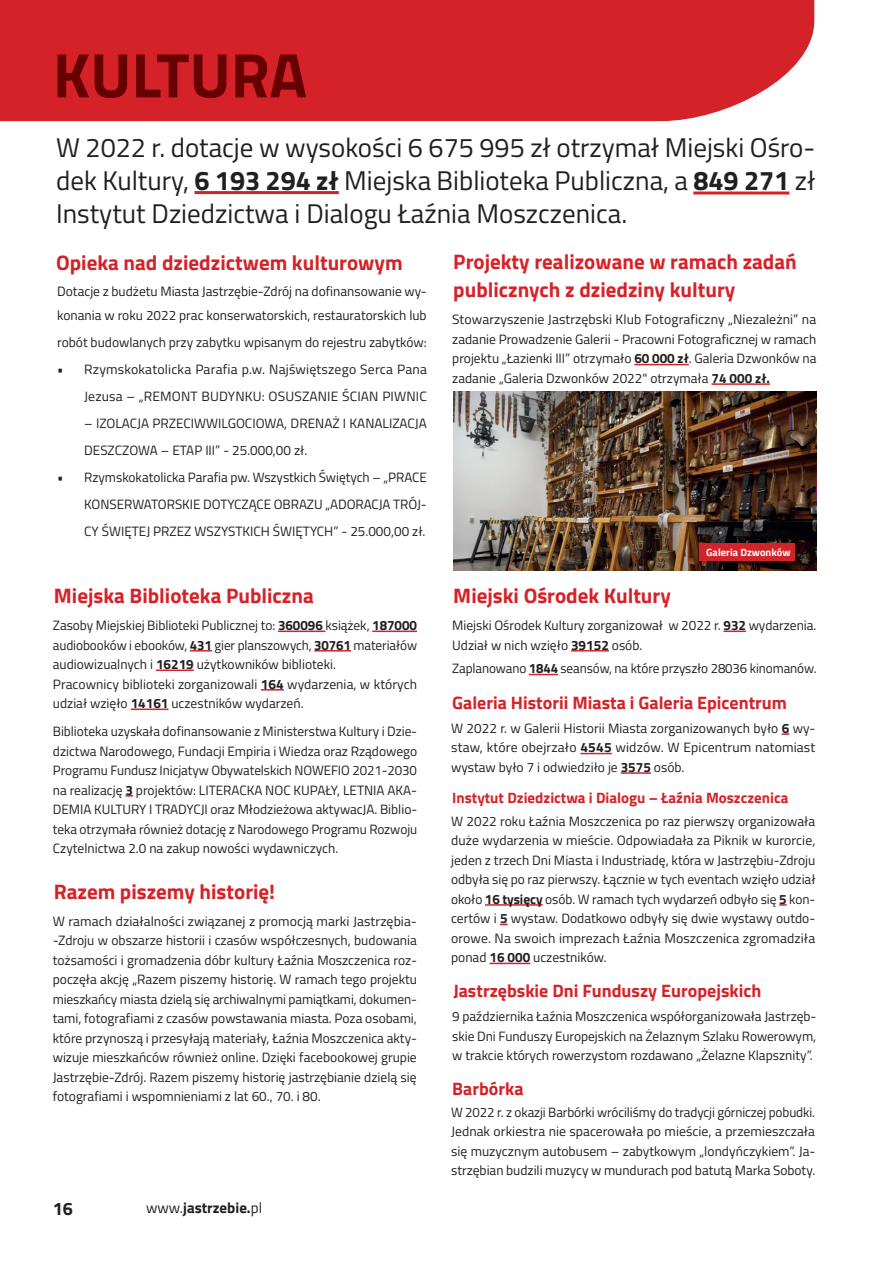
<style>
.page{position:relative;width:893px;height:1263px;background:#fff}
.page>*{position:absolute;margin:0;border:0;box-sizing:border-box;transform-origin:0 0}
.t1{font:700 63px "Titillium Web";color:#670000}
.t2{font:27px/33px "Titillium Web";color:#231f20;text-align:justify}
.t3{font:700 21px/28.5px "Titillium Web";color:#d52229}
.t4{font:700 18px "Titillium Web";color:#d52229}
.t5{font:700 18px "Titillium Web";color:#231f20}
.t6{font:700 15px "Titillium Web";color:#d52229}
.t7{font:700 15px "Titillium Web";color:#231f20}
.t8{font:13.5px/19.5px "Titillium Web";color:#231f20;text-align:justify}
.t9{font:700 10.5px "Titillium Web";color:#fff}
.s1{font-weight:700}
.s2{font-weight:400}
</style>
<div class="page">
<div style="left:0;top:0;width:814px;height:121px;background:#d52229"></div>
<hr style="left:194px;top:191px;width:145px;height:3px;background:#d1232a">
<hr style="left:693px;top:192px;width:96px;height:3px;background:#d52229">
<hr style="left:634px;top:364px;width:55px;height:1px;background:#d1232a">
<hr style="left:711px;top:383px;width:59px;height:2px;background:#d1232a">
<hr style="left:278px;top:630px;width:47px;height:2px;background:#d1232a">
<hr style="left:372px;top:630px;width:45px;height:2px;background:#d1232a">
<svg style="left:190px;top:650px;width:22px;height:1px"></svg>
<hr style="left:314px;top:650px;width:37px;height:1px;background:#d1232a">
<hr style="left:156px;top:669px;width:38px;height:2px;background:#d1232a">
<svg style="left:261px;top:689px;width:23px;height:1px"></svg>
<hr style="left:131px;top:708px;width:38px;height:2px;background:#d1232a">
<hr style="left:723px;top:630px;width:23px;height:2px;background:#d1232a">
<hr style="left:571px;top:650px;width:38px;height:1px;background:#d1232a">
<svg style="left:529px;top:674px;width:29px;height:1px"></svg>
<svg style="left:782px;top:733px;width:7px;height:2px"></svg>
<hr style="left:580px;top:753px;width:32px;height:1px;background:#d1232a">
<hr style="left:621px;top:772px;width:30px;height:2px;background:#d1232a">
<hr style="left:485px;top:904px;width:58px;height:2px;background:#d52229">
<svg style="left:779px;top:904px;width:8px;height:2px"></svg>
<hr style="left:489px;top:963px;width:41px;height:1px;background:#d1232a">
<img style="left:453px;top:391px;width:363px;height:180px">
<div style="left:699px;top:544px;width:96px;height:17px;background:#d1232a"></div>
<h1 class="t1" style="left:53px;top:27px;width:256px">KULTURA</h1>
<h2 class="t2" style="left:56px;top:130px;width:761px">W 2022 r. dotacje w wysokości 6 675 995 zł otrzymał Miejski Ośro&shy;dek Kultury, <span class="s1">6 193 294 zł</span> Miejska Biblioteka Publiczna, a <span class="s1">849 271</span> zł Instytut Dziedzictwa i Dialogu Łaźnia Moszczenica.</h2>
<h3 class="t3" style="left:56px;top:247px;width:348px">Opieka nad dziedzictwem kulturowym</h3>
<h3 class="t3" style="left:453px;top:246px;width:345px">Projekty realizowane w ramach zadań publicznych z dziedziny kultury</h3>
<p class="t8" style="left:57px;top:279px;width:371px;line-height:24px">Dotacje z budżetu Miasta Jastrzębie-Zdrój na dofinansowanie wy&shy;konania w roku 2022 prac konserwatorskich, restauratorskich lub</p>
<p class="t8" style="left:57px;top:332px;width:371px">robót budowlanych przy zabytku wpisanym do rejestru zabytków:</p>
<p class="t8" style="left:57px;top:355px;width:371px;line-height:27px;text-align:right">• Rzymskokatolicka Parafia p.w. Najświętszego Serca Pana<br>Jezusa – „REMONT BUDYNKU: OSUSZANIE ŚCIAN PIWNIC</p>
<p class="t8" style="left:84px;top:409px;width:344px;line-height:27px">– IZOLACJA PRZECIWWILGOCIOWA, DRENAŻ I KANALIZACJA<br>DESZCZOWA – ETAP III” - 25.000,00 zł.</p>
<p class="t8" style="left:84px;top:463px;width:344px;line-height:27px;text-indent:-27px">• Rzymskokatolicka Parafia pw. Wszystkich Świętych – „PRACE KONSERWATORSKIE DOTYCZĄCE OBRAZU „ADORACJA TRÓJ-CY ŚWIĘTEJ PRZEZ WSZYSTKICH ŚWIĘTYCH” - 25.000,00 zł.</p>
<p class="t8" style="left:452px;top:309px;width:366px">Stowarzyszenie Jastrzębski Klub Fotograficzny „Niezależni” na zadanie Prowadzenie Galerii - Pracowni Fotograficznej w ramach projektu „Łazienki III” otrzymało <span class="s1">60 000 zł</span>. Galeria Dzwonków na zadanie „Galeria Dzwonków 2022" otrzymała <span class="s1">74 000 zł.</span></p>
<h3 class="t3" style="left:54px;top:580px;width:261px">Miejska Biblioteka Publiczna</h3>
<p class="t8" style="left:53px;top:615px;width:366px;text-align:left">Zasoby Miejskiej Biblioteki Publicznej to: <span class="s1">360096</span> książek, <span class="s1">187000 </span>audiobooków i ebooków, <span class="s1">431</span> gier planszowych, <span class="s1">30761</span> materiałów audiowizualnych i <span class="s1">16219</span> użytkowników biblioteki.<br>Pracownicy biblioteki zorganizowali <span class="s1">164</span> wydarzenia, w których udział wzięło <span class="s1">14161</span> uczestników wydarzeń.</p>
<p class="t8" style="left:53px;top:721px;width:366px">Biblioteka uzyskała dofinansowanie z Ministerstwa Kultury i Dzie&shy;dzictwa Narodowego, Fundacji Empiria i Wiedza oraz Rządowego Programu Fundusz Inicjatyw Obywatelskich NOWEFIO 2021-2030 na realizację <span class="s1">3</span> projektów: LITERACKA NOC KUPAŁY, LETNIA AKA-DEMIA KULTURY I TRADYCJI oraz Młodzieżowa aktywacJA. Biblio&shy;teka otrzymała również dotację z Narodowego Programu Rozwoju Czytelnictwa 2.0 na zakup nowości wydawniczych.</p>
<h3 class="t3" style="left:54px;top:876px;width:223px">Razem piszemy historię!</h3>
<p class="t8" style="left:53px;top:911px;width:366px">W ramach działalności związanej z promocją marki Jastrzębia--Zdroju w obszarze historii i czasów współczesnych, budowania tożsamości i gromadzenia dóbr kultury Łaźnia Moszczenica roz&shy;poczęła akcję „Razem piszemy historię. W ramach tego projektu mieszkańcy miasta dzielą się archiwalnymi pamiątkami, dokumen&shy;tami, fotografiami z czasów powstawania miasta. Poza osobami, które przynoszą i przesyłają materiały, Łaźnia Moszczenica akty&shy;wizuje mieszkańców również online. Dzięki facebookowej grupie Jastrzębie-Zdrój. Razem piszemy historię jastrzębianie dzielą się fotografiami i wspomnieniami z lat 60., 70. i 80.</p>
<h3 class="t5" style="left:53px;top:1195px;width:22px">16</h3>
<p class="t7" style="left:146px;top:1197px;width:118px"><span class="s2">www.</span>jastrzebie.<span class="s2">pl</span></p>
<h3 class="t3" style="left:453px;top:580px;width:219px">Miejski Ośrodek Kultury</h3>
<p class="t9" style="left:706px;top:544px;width:86px">Galeria Dzwonków</p>
<p class="t8" style="left:452px;top:615px;width:366px">Miejski Ośrodek Kultury zorganizował w 2022 r. <span class="s1">932</span> wydarzenia.<br>Udział w nich wzięło <span class="s1">39152</span> osób.</p>
<p class="t8" style="left:452px;top:658px;width:366px">Zaplanowano <span class="s1">1844</span> seansów, na które przyszło 28036 kinomanów.</p>
<h3 class="t4" style="left:452px;top:689px;width:336px">Galeria Historii Miasta i Galeria Epicentrum</h3>
<p class="t8" style="left:451px;top:718px;width:366px">W 2022 r. w Galerii Historii Miasta zorganizowanych było <span class="s1">6</span> wy&shy;staw, które obejrzało <span class="s1">4545</span> widzów. W Epicentrum natomiast wystaw było 7 i odwiedziło je <span class="s1">3575</span> osób.</p>
<p class="t6" style="left:452px;top:786px;width:338px">Instytut Dziedzictwa i Dialogu – Łaźnia Moszczenica</p>
<p class="t8" style="left:451px;top:810px;width:366px">W 2022 roku Łaźnia Moszczenica po raz pierwszy organizowała duże wydarzenia w mieście. Odpowiadała za Piknik w kurorcie, jeden z trzech Dni Miasta i Industriadę, która w Jastrzębiu-Zdroju odbyła się po raz pierwszy. Łącznie w tych eventach wzięło udział około <span class="s1">16 tysięcy</span> osób. W ramach tych wydarzeń odbyło się <span class="s1">5</span> kon&shy;certów i <span class="s1">5</span> wystaw. Dodatkowo odbyły się dwie wystawy outdo&shy;orowe. Na swoich imprezach Łaźnia Moszczenica zgromadziła ponad <span class="s1">16 000</span> uczestników.</p>
<h3 class="t4" style="left:453px;top:977px;width:310px">Jastrzębskie Dni Funduszy Europejskich</h3>
<p class="t8" style="left:452px;top:1006px;width:366px">9 października Łaźnia Moszczenica współorganizowała Jastrzęb&shy;skie Dni Funduszy Europejskich na Żelaznym Szlaku Rowerowym, w trakcie których rowerzystom rozdawano „Żelazne Klapsznity”.</p>
<h3 class="t4" style="left:452px;top:1075px;width:73px">Barbórka</h3>
<p class="t8" style="left:451px;top:1102px;width:366px">W 2022 r. z okazji Barbórki wróciliśmy do tradycji górniczej pobudki.<br>Jednak orkiestra nie spacerowała po mieście, a przemieszczała się muzycznym autobusem – zabytkowym „londyńczykiem”. Ja&shy;strzębian budzili muzycy w mundurach pod batutą Marka Soboty.</p>
</div>
